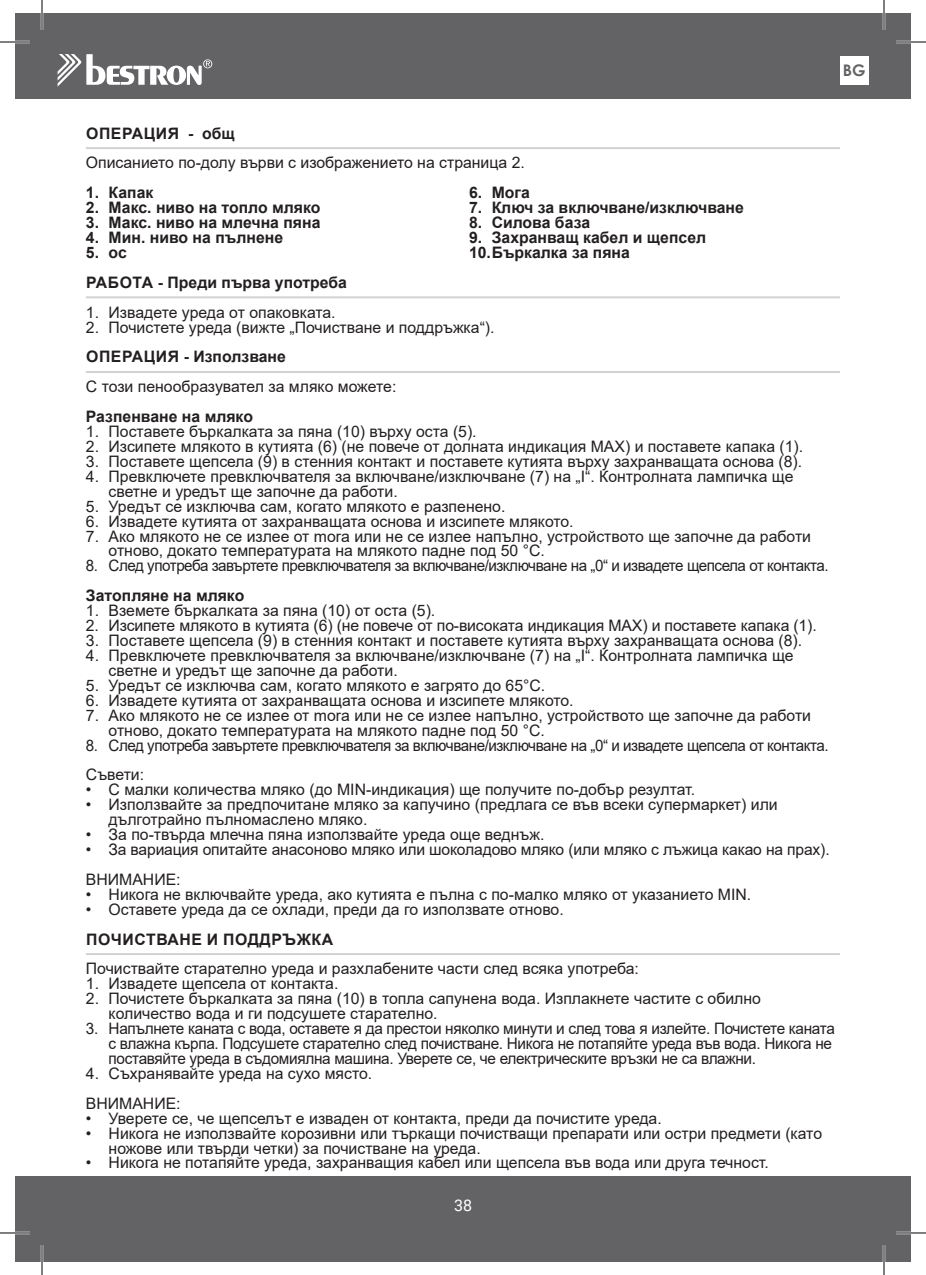
<style>
.page{position:relative;width:926px;height:1275px;background:#fff}
.page>*{position:absolute;margin:0;border:0;box-sizing:border-box;transform-origin:0 0}
.t1{font:700 16px "Century Gothic";color:#636366}
.t2{font:16px "Roboto";color:#fff}
.t3{font:15.8px/15px "Arial";color:#231f20}
.t4{font:15.8px/15px "Arial";letter-spacing:-.02em;color:#231f20}
.t5{font:700 15.8px/15px "Arial";color:#231f20}
.t6{font:15.8px/29.8px "Arial";letter-spacing:-.03em;color:#231f20;scale:.96 1}
.t7{font:700 15.8px "Arial";letter-spacing:.035em;color:#231f20}
</style>
<div class="page">
<div style="left:15px;top:14px;width:896px;height:85px;background:#636366"></div>
<div style="left:15px;top:1176px;width:896px;height:85px;background:#636366"></div>
<svg style="left:58px;top:54px;width:154px;height:32px"></svg>
<div style="left:840px;top:56px;width:28px;height:29px;background:#fff"></div>
<hr style="left:86px;top:147px;width:754px;height:2px;background:#d1d2d4">
<hr style="left:86px;top:296px;width:754px;height:2px;background:#d1d2d4">
<hr style="left:86px;top:371px;width:754px;height:2px;background:#d1d2d4">
<hr style="left:86px;top:953px;width:754px;height:2px;background:#d1d2d4">
<hr style="left:0;top:41px;width:30px;height:2px;background:#fff">
<hr style="left:896px;top:41px;width:30px;height:2px;background:#fff">
<hr style="left:0;top:1231px;width:30px;height:3px;background:#fff">
<hr style="left:896px;top:1231px;width:30px;height:3px;background:#fff">
<hr style="left:41px;top:0;width:2px;height:30px;background:#fff">
<hr style="left:41px;top:1245px;width:2px;height:30px;background:#fff">
<hr style="left:883px;top:0;width:2px;height:30px;background:#fff">
<hr style="left:883px;top:1245px;width:2px;height:30px;background:#fff">
<hr style="left:0;top:42px;width:30px;height:1px;background:#000">
<hr style="left:896px;top:42px;width:30px;height:1px;background:#000">
<hr style="left:0;top:1232px;width:30px;height:1px;background:#000">
<hr style="left:896px;top:1232px;width:30px;height:1px;background:#000">
<hr style="left:42px;top:0;width:1px;height:30px;background:#000">
<hr style="left:42px;top:1245px;width:1px;height:30px;background:#000">
<hr style="left:884px;top:0;width:1px;height:30px;background:#000">
<hr style="left:884px;top:1245px;width:1px;height:30px;background:#000">
<p class="t1" style="left:843px;top:58px;width:24px">BG</p>
<p class="t7" style="left:86px;top:122px;width:150px">ОПЕРАЦИЯ - общ</p>
<p class="t3" style="left:86px;top:155px;width:440px">Описанието по-долу върви с изображението на страница 2.</p>
<p class="t5" style="left:86px;top:185px;width:69px">1. Капак</p>
<p class="t5" style="left:86px;top:200px;width:236px">2. Макс. ниво на топло мляко</p>
<p class="t5" style="left:86px;top:215px;width:236px">3. Макс. ниво на млечна пяна</p>
<p class="t5" style="left:86px;top:230px;width:199px">4. Мин. ниво на пълнене</p>
<p class="t5" style="left:86px;top:245px;width:42px">5. ос</p>
<p class="t5" style="left:469px;top:185px;width:62px">6. Мога</p>
<p class="t5" style="left:469px;top:200px;width:276px">7. Ключ за включване/изключване</p>
<p class="t5" style="left:469px;top:215px;width:123px">8. Силова база</p>
<p class="t5" style="left:469px;top:230px;width:239px">9. Захранващ кабел и щепсел<br>10.Бъркалка за пяна</p>
<p class="t5" style="left:86px;top:275px;width:262px">РАБОТА - Преди първа употреба</p>
<p class="t3" style="left:86px;top:304px;width:251px">1. Извадете уреда от опаковката.</p>
<p class="t3" style="left:86px;top:319px;width:410px">2. Почистете уреда (вижте „Почистване и поддръжка“).</p>
<p class="t5" style="left:86px;top:349px;width:201px">ОПЕРАЦИЯ - Използване</p>
<p class="t3" style="left:86px;top:379px;width:312px">С този пенообразувател за мляко можете:</p>
<p class="t5" style="left:86px;top:409px;width:169px">Разпенване на мляко</p>
<p class="t3" style="left:86px;top:424px;width:392px">1. Поставете бъркалката за пяна (10) върху оста (5).</p>
<p class="t3" style="left:86px;top:439px;width:719px">2. Изсипете млякото в кутията (6) (не повече от долната индикация MAX) и поставете капака (1).</p>
<p class="t3" style="left:86px;top:454px;width:718px">3. Поставете щепсела (9) в стенния контакт и поставете кутията върху захранващата основа (8).</p>
<p class="t3" style="left:109px;top:469px;width:686px;text-indent:-23px">4. Превключете превключвателя за включване/изключване (7) на „I“. Контролната лампичка ще светне и уредът ще започне да работи.</p>
<p class="t3" style="left:86px;top:498px;width:421px">5. Уредът се изключва сам, когато млякото е разпенено.</p>
<p class="t3" style="left:86px;top:513px;width:489px">6. Извадете кутията от захранващата основа и изсипете млякото.</p>
<p class="t3" style="left:109px;top:528px;width:704px;text-indent:-23px">7. Ако млякото не се излее от mora или не се излее напълно, устройството ще започне да работи отново, докато температурата на млякото падне под 50 °C.</p>
<p class="t6" style="left:86px;top:551px;width:775px">8. След употреба завъртете превключвателя за включване/изключване на „0“ и извадете щепсела от контакта.</p>
<p class="t5" style="left:86px;top:588px;width:160px">Затопляне на мляко</p>
<p class="t3" style="left:86px;top:603px;width:351px">1. Вземете бъркалката за пяна (10) от оста (5).</p>
<p class="t3" style="left:86px;top:618px;width:732px">2. Изсипете млякото в кутията (6) (не повече от по-високата индикация MAX) и поставете капака (1).</p>
<p class="t3" style="left:86px;top:633px;width:718px">3. Поставете щепсела (9) в стенния контакт и поставете кутията върху захранващата основа (8).</p>
<p class="t3" style="left:109px;top:648px;width:686px;text-indent:-23px">4. Превключете превключвателя за включване/изключване (7) на „I“. Контролната лампичка ще светне и уредът ще започне да работи.</p>
<p class="t3" style="left:86px;top:677px;width:461px">5. Уредът се изключва сам, когато млякото е загрято до 65°C.</p>
<p class="t3" style="left:86px;top:692px;width:489px">6. Извадете кутията от захранващата основа и изсипете млякото.</p>
<p class="t3" style="left:109px;top:707px;width:704px;text-indent:-23px">7. Ако млякото не се излее от mora или не се излее напълно, устройството ще започне да работи отново, докато температурата на млякото падне под 50 °C.</p>
<p class="t6" style="left:86px;top:730px;width:775px">8. След употреба завъртете превключвателя за включване/изключване на „0“ и извадете щепсела от контакта.<br>Съвети:</p>
<p class="t3" style="left:86px;top:782px;width:611px">• С малки количества мляко (до MIN-индикация) ще получите по-добър резултат.</p>
<p class="t3" style="left:109px;top:797px;width:671px;text-indent:-23px">• Използвайте за предпочитане мляко за капучино (предлага се във всеки супермаркет) или дълготрайно пълномаслено мляко.</p>
<p class="t3" style="left:86px;top:827px;width:460px">• За по-твърда млечна пяна използвайте уреда още веднъж.</p>
<p class="t3" style="left:86px;top:834px;width:745px;line-height:29.8px">• За вариация опитайте анасоново мляко или шоколадово мляко (или мляко с лъжица какао на прах).<br>ВНИМАНИЕ:</p>
<p class="t3" style="left:86px;top:886px;width:667px">• Никога не включвайте уреда, ако кутията е пълна с по-малко мляко от указанието MIN.</p>
<p class="t3" style="left:86px;top:901px;width:479px">• Оставете уреда да се охлади, преди да го използвате отново.</p>
<p class="t7" style="left:86px;top:928px;width:248px">ПОЧИСТВАНЕ И ПОДДРЪЖКА</p>
<p class="t3" style="left:86px;top:961px;width:555px">Почиствайте старателно уреда и разхлабените части след всяка употреба:</p>
<p class="t3" style="left:86px;top:976px;width:254px">1. Извадете щепсела от контакта.</p>
<p class="t3" style="left:109px;top:991px;width:654px;text-indent:-23px">2. Почистете бъркалката за пяна (10) в топла сапунена вода. Изплакнете частите с обилно количество вода и ги подсушете старателно.</p>
<p class="t4" style="left:109px;top:1021px;width:728px;text-indent:-23px">3. Напълнете каната с вода, оставете я да престои няколко минути и след това я излейте. Почистете каната с влажна кърпа. Подсушете старателно след почистване. Никога не потапяйте уреда във вода. Никога не поставяйте уреда в съдомиялна машина. Уверете се, че електрическите връзки не са влажни.</p>
<p class="t3" style="left:86px;top:1058px;width:288px;line-height:29.8px">4. Съхранявайте уреда на сухо място.<br>ВНИМАНИЕ:</p>
<p class="t3" style="left:86px;top:1110px;width:577px">• Уверете се, че щепселът е изваден от контакта, преди да почистите уреда.</p>
<p class="t3" style="left:109px;top:1125px;width:715px;text-indent:-23px">• Никога не използвайте корозивни или търкащи почистващи препарати или остри предмети (като ножове или твърди четки) за почистване на уреда.</p>
<p class="t3" style="left:86px;top:1155px;width:684px">• Никога не потапяйте уреда, захранващия кабел или щепсела във вода или друга течност.</p>
<p class="t2" style="left:454px;top:1193px;width:19px">38</p>
</div>
